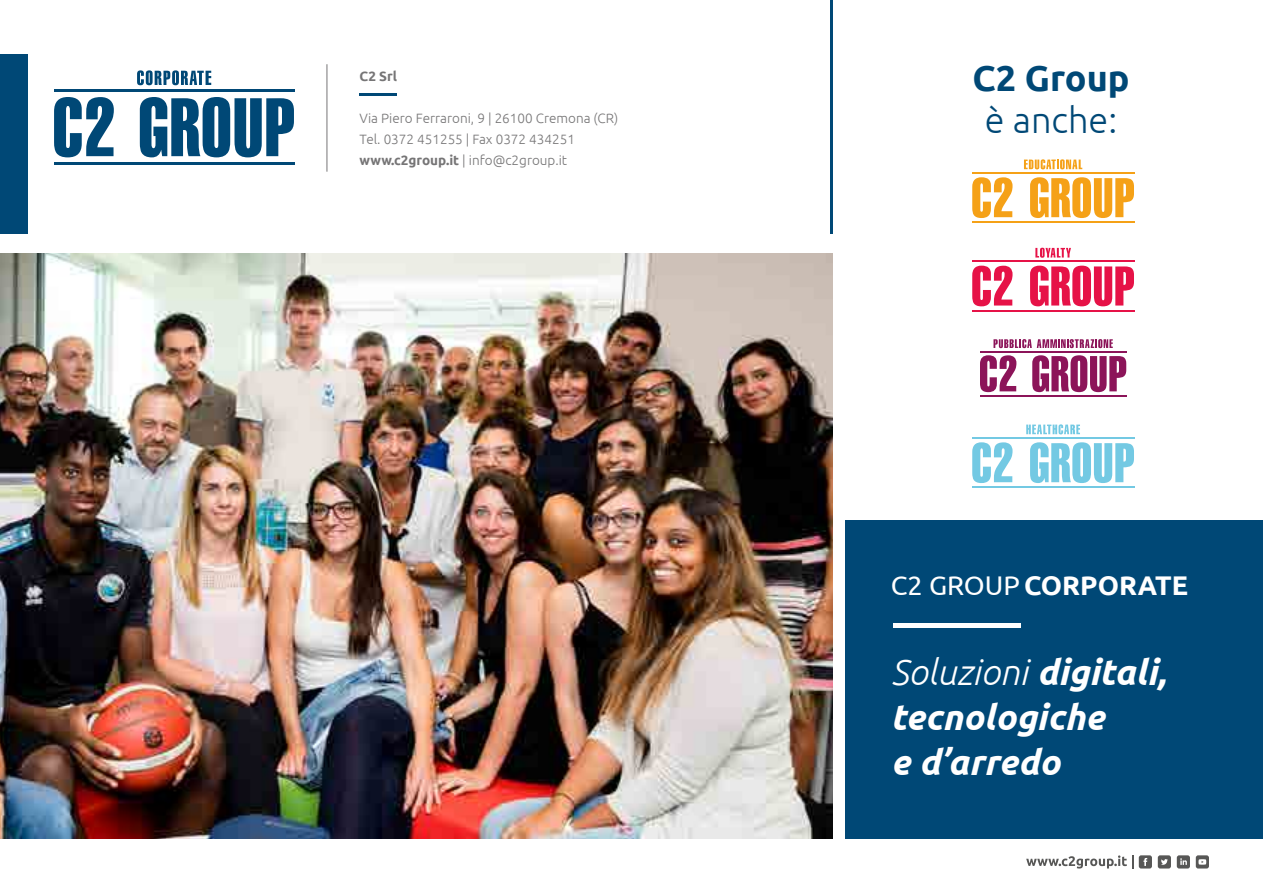
<style>
.page{position:relative;width:1263px;height:893px;background:#fff}
.page>*{position:absolute;margin:0;border:0;box-sizing:border-box;transform-origin:0 0}
.t1{font:italic 700 36px/45px "Ubuntu";letter-spacing:.005em;color:#fff}
.t2{font:700 36px "Ubuntu";color:#004876}
.t3{font:300 36px "Ubuntu";color:#004876}
.t4{font:700 27px "Ubuntu";color:#fff}
.t5{font:300 13.5px/21px "Ubuntu";color:#767576}
.t6{font:700 13.5px "Ubuntu";color:#767576}
.s1{font-weight:700}
.s2{font-weight:400}
.s3{font-weight:300}
</style>
<div class="page">
<svg style="left:1026px;top:855px;width:107px;height:13px"></svg>
<svg style="left:1158px;top:855px;width:13px;height:13px"></svg>
<svg style="left:1139px;top:855px;width:13px;height:13px"></svg>
<svg style="left:1177px;top:855px;width:13px;height:13px"></svg>
<svg style="left:1196px;top:855px;width:13px;height:13px"></svg>
<div style="left:845px;top:521px;width:418px;height:318px;background:#004876"></div>
<hr style="left:54px;top:162px;width:240px;height:3px;background:#004876">
<svg style="left:54px;top:97px;width:60px;height:60px"></svg>
<svg style="left:140px;top:97px;width:154px;height:60px"></svg>
<svg style="left:137px;top:70px;width:74px;height:15px"></svg>
<hr style="left:54px;top:90px;width:240px;height:2px;background:#004876">
<hr style="left:327px;top:64px;width:1px;height:108px;background:#767576">
<div style="left:0;top:54px;width:28px;height:180px;background:#004876"></div>
<hr style="left:830px;top:0;width:2px;height:234px;background:#004876">
<hr style="left:360px;top:94px;width:37px;height:2px;background:#004876">
<hr style="left:972px;top:221px;width:162px;height:2px;background:#f5a117">
<svg style="left:972px;top:177px;width:40px;height:41px"></svg>
<svg style="left:1030px;top:177px;width:104px;height:41px"></svg>
<svg style="left:1024px;top:159px;width:58px;height:10px"></svg>
<hr style="left:972px;top:172px;width:162px;height:2px;background:#f5a117">
<hr style="left:980px;top:395px;width:146px;height:2px;background:#8c1459">
<svg style="left:980px;top:355px;width:36px;height:37px"></svg>
<svg style="left:1032px;top:355px;width:94px;height:37px"></svg>
<svg style="left:993px;top:339px;width:120px;height:9px"></svg>
<hr style="left:980px;top:351px;width:146px;height:1px;background:#8c1459">
<hr style="left:972px;top:310px;width:162px;height:1px;background:#e61247">
<svg style="left:972px;top:266px;width:40px;height:40px"></svg>
<svg style="left:1030px;top:266px;width:104px;height:40px"></svg>
<svg style="left:1035px;top:248px;width:36px;height:10px"></svg>
<hr style="left:972px;top:261px;width:162px;height:1px;background:#e61247">
<hr style="left:972px;top:486px;width:162px;height:2px;background:#73c9e3">
<svg style="left:972px;top:442px;width:40px;height:41px"></svg>
<svg style="left:1030px;top:442px;width:104px;height:41px"></svg>
<svg style="left:1026px;top:424px;width:54px;height:10px"></svg>
<hr style="left:972px;top:437px;width:162px;height:2px;background:#73c9e3">
<hr style="left:893px;top:623px;width:127px;height:4px;background:#fff">
<img style="left:0;top:253px;width:832px;height:586px">
<p class="t6" style="left:360px;top:68px;width:39px">C2 Srl</p>
<p class="t5" style="left:360px;top:107px;width:260px">Via Piero Ferraroni, 9 | 26100 Cremona (CR)<br>Tel. 0372 451255 | Fax 0372 434251 <span class="s1">www.c2group.it</span> | info@c2group.it</p>
<h1 class="t2" style="left:972px;top:56px;width:159px">C2 Group</h1>
<h1 class="t3" style="left:985px;top:99px;width:134px">è anche:</h1>
<h2 class="t4" style="left:891px;top:569px;width:299px"><span class="s2">C2 GROUP</span>CORPORATE</h2>
<h1 class="t1" style="left:891px;top:649px;width:277px"><span class="s3">Soluzioni</span> digitali, tecnologiche<br>e d’arredo</h1>
</div>
